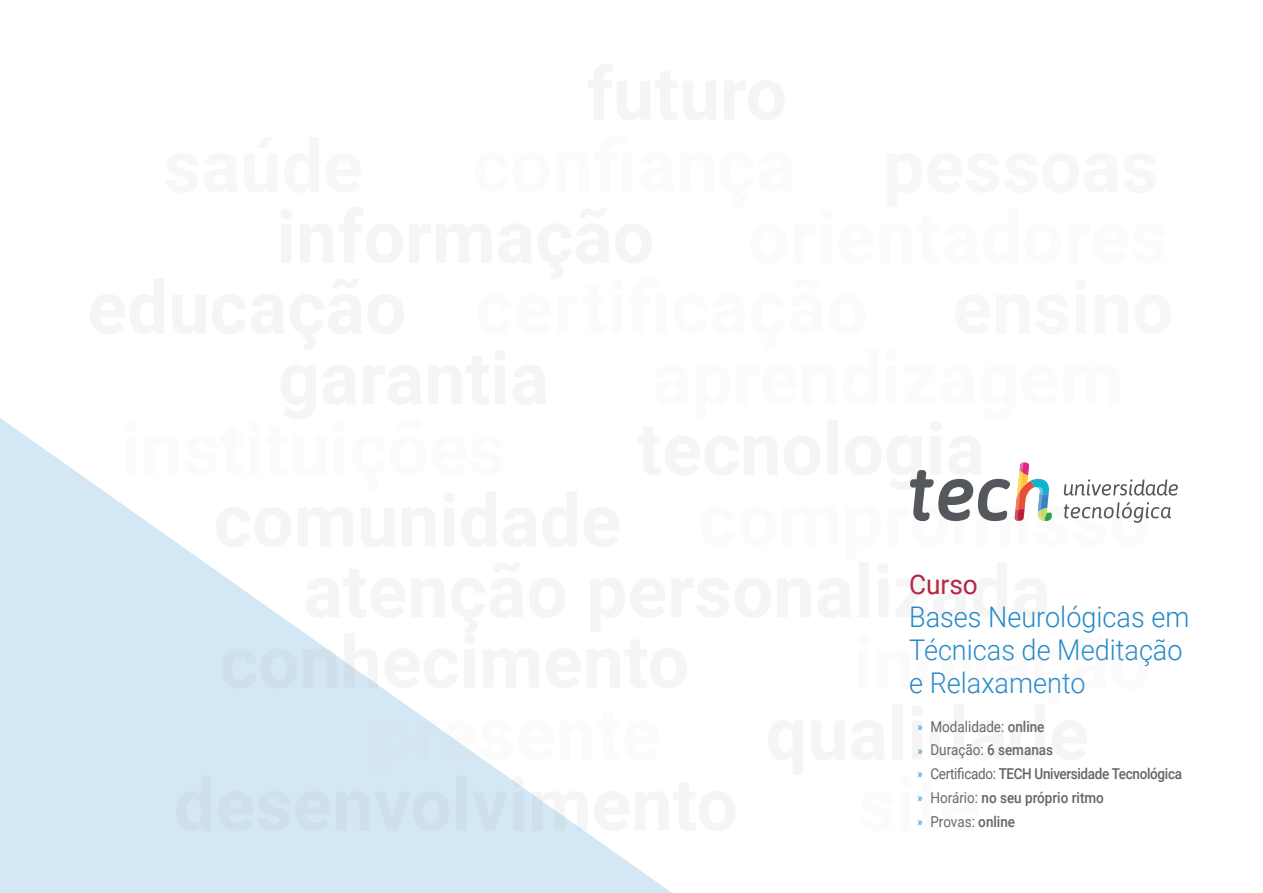
<style>
.page{position:relative;width:1263px;height:893px;background:#fff}
.page>*{position:absolute;margin:0;border:0;box-sizing:border-box;transform-origin:0 0}
.t1{font:300 28.5px/33px "Roboto";color:#2488c9;scale:.95 1}
.t2{font:27px "Roboto";color:#ba1e3c}
.t3{font:500 15px/23.7px "Roboto";letter-spacing:-.025em;color:#61646a;scale:.9 1}
.s1{font-weight:400;font-size:12px;color:#2287c9}
.s2{font-weight:400}
</style>
<div class="page">
<svg style="left:0;top:418px;width:672px;height:475px;background:#d9eaf5"></svg>
<svg style="left:306px;top:562px;width:366px;height:71px"></svg>
<svg style="left:222px;top:633px;width:450px;height:56px"></svg>
<svg style="left:176px;top:711px;width:496px;height:120px"></svg>
<svg style="left:90px;top:418px;width:1088px;height:142px"></svg>
<h2 class="t2" style="left:909px;top:565px;width:70px">Curso</h2>
<h1 class="t1" style="left:909px;top:599px;width:296px">Bases Neurológicas em<br>Técnicas de Meditação e Relaxamento</h1>
<p class="t3" style="left:918px;top:714px;width:295px"><span class="s1">»</span> <span class="s2">Modalidade:</span> online<br><span class="s1">»</span> <span class="s2">Duração:</span> 6 semanas<br><span class="s1">»</span> <span class="s2">Certificado:</span> TECH Universidade Tecnológica <span class="s1">»</span> <span class="s2">Horário:</span> no seu próprio ritmo<br><span class="s1">»</span> <span class="s2">Provas:</span> online</p>
</div>
